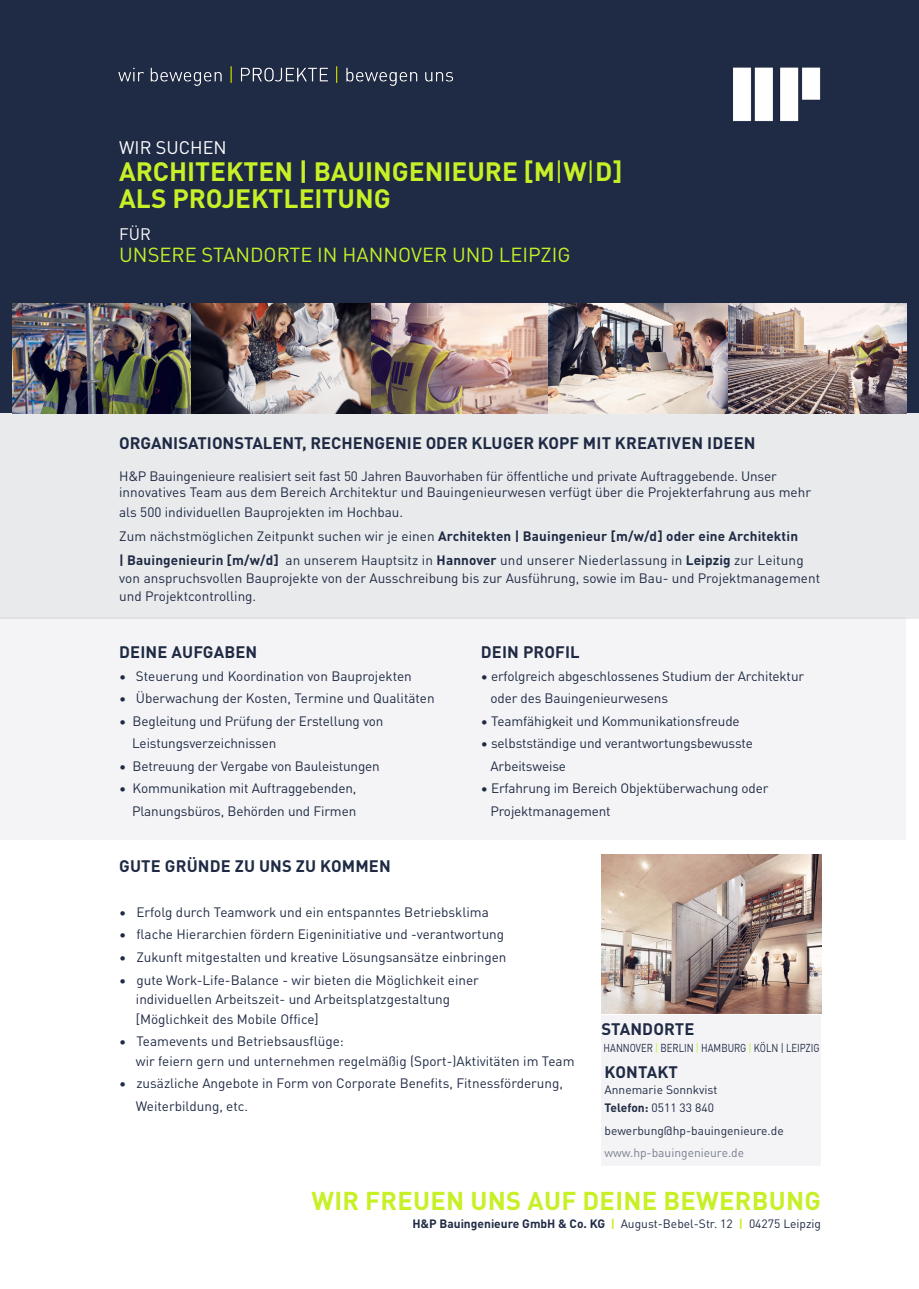
<style>
.page{position:relative;width:919px;height:1289px;background:#fff}
.page>*{position:absolute;margin:0;border:0;box-sizing:border-box;transform-origin:0 0}
.t1{font:700 26.25px "DINOT";color:#c7f027}
.t2{font:700 25.5px "DINOT";letter-spacing:.01em;color:#c7f027}
.t3{font:20.1px "DINOT";color:#c7f027}
.t4{font:18px "DINOT";color:#fff}
.t5{font:700 16.5px "DINOT";letter-spacing:.01em;color:#1f2a44}
.t6{font:16.5px "DINOT";color:#fff}
.t7{font:13.5px/19.5px "DINOT";color:#1f2a44}
.t8{font:12px "DINOT";color:#1f2a44}
.t9{font:12px "DINOT";color:#797f8f}
.t10{font:11.4px "DINOT";color:#1f2a44;scale:.83 1}
.s1{font-weight:400}
.s2{font-weight:700}
.s3{color:#c7f027}
.s4{font-weight:700;color:#c7f027}
</style>
<div class="page">
<div style="left:0;top:618px;width:906px;height:221px;background:#f4f4f6"></div>
<div style="left:601px;top:1015px;width:220px;height:150px;background:#f4f4f6"></div>
<div style="left:0;top:0;width:918px;height:412px;background:#1f2a44"></div>
<img style="left:601px;top:854px;width:220px;height:159px">
<div style="left:0;top:413px;width:918px;height:205px;background:#e9eaec"></div>
<img style="left:733px;top:67px;width:88px;height:55px">
<img style="left:13px;top:303px;width:893px;height:110px">
<img style="left:118px;top:66px;width:336px;height:20px">
<p class="t4" style="left:119px;top:134px;width:109px">WIR SUCHEN</p>
<p class="t1" style="left:119px;top:151px;width:504px">ARCHITEKTEN | BAUINGENIEURE [M<span class="s1">|</span>W<span class="s1">|</span>D]</p>
<p class="t1" style="left:119px;top:178px;width:273px">ALS PROJEKTLEITUNG</p>
<p class="t6" style="left:119px;top:221px;width:33px">FÜR</p>
<p class="t3" style="left:119px;top:239px;width:452px">UNSERE STANDORTE IN HANNOVER UND LEIPZIG</p>
<p class="t5" style="left:119px;top:430px;width:637px">ORGANISATIONSTALENT, RECHENGENIE ODER KLUGER KOPF MIT KREATIVEN IDEEN</p>
<p class="t7" style="left:119px;top:465px;width:659px">H&amp;P Bauingenieure realisiert seit fast 50 Jahren Bauvorhaben für öffentliche und private Auftraggebende. Unser</p>
<p class="t7" style="left:119px;top:481px;width:693px">innovatives Team aus dem Bereich Architektur und Bauingenieurwesen verfügt über die Projekterfahrung aus mehr als 500 individuellen Bauprojekten im Hochbau.</p>
<p class="t7" style="left:119px;top:523px;width:686px;line-height:24px">Zum nächstmöglichen Zeitpunkt suchen wir je einen <span class="s2">Architekten | Bauingenieur [m/w/d] oder eine Architektin | Bauingenieurin [m/w/d]</span> an unserem Hauptsitz in <span class="s2">Hannover</span> und unserer Niederlassung in <span class="s2">Leipzig</span> zur Leitung</p>
<p class="t7" style="left:119px;top:568px;width:702px;line-height:18px">von anspruchsvollen Bauprojekte von der Ausschreibung bis zur Ausführung, sowie im Bau- und Projektmanagement und Projektcontrolling.</p>
<p class="t5" style="left:119px;top:639px;width:140px">DEINE AUFGABEN</p>
<p class="t7" style="left:119px;top:665px;width:294px">• Steuerung und Koordination von Bauprojekten</p>
<p class="t7" style="left:119px;top:687px;width:317px">• Überwachung der Kosten, Termine und Qualitäten</p>
<p class="t7" style="left:119px;top:710px;width:266px">• Begleitung und Prüfung der Erstellung von</p>
<p class="t7" style="left:132px;top:732px;width:146px">Leistungsverzeichnissen</p>
<p class="t7" style="left:119px;top:755px;width:262px">• Betreuung der Vergabe von Bauleistungen</p>
<p class="t7" style="left:119px;top:777px;width:239px">• Kommunikation mit Auftraggebenden,</p>
<p class="t7" style="left:132px;top:800px;width:226px">Planungsbüros, Behörden und Firmen</p>
<p class="t5" style="left:119px;top:853px;width:273px">GUTE GRÜNDE ZU UNS ZU KOMMEN</p>
<p class="t7" style="left:119px;top:901px;width:371px">• Erfolg durch Teamwork und ein entspanntes Betriebsklima</p>
<p class="t7" style="left:119px;top:923px;width:386px">• flache Hierarchien fördern Eigeninitiative und -verantwortung</p>
<p class="t7" style="left:119px;top:946px;width:389px">• Zukunft mitgestalten und kreative Lösungsansätze einbringen</p>
<p class="t7" style="left:136px;top:968px;width:344px;text-indent:-17px">• gute Work-Life-Balance - wir bieten die Möglichkeit einer individuellen Arbeitszeit- und Arbeitsplatzgestaltung [Möglichkeit des Mobile Office]</p>
<p class="t7" style="left:136px;top:1030px;width:440px;text-indent:-17px">• Teamevents und Betriebsausflüge:<br>wir feiern gern und unternehmen regelmäßig (Sport-)Aktivitäten im Team</p>
<p class="t7" style="left:119px;top:1072px;width:445px">• zusäzliche Angebote in Form von Corporate Benefits, Fitnessförderung,</p>
<p class="t7" style="left:136px;top:1094px;width:114px">Weiterbildung, etc.</p>
<p class="t5" style="left:481px;top:639px;width:100px">DEIN PROFIL</p>
<p class="t7" style="left:480px;top:665px;width:325px">• erfolgreich abgeschlossenes Studium der Architektur</p>
<p class="t7" style="left:490px;top:687px;width:179px">oder des Bauingenieurwesens</p>
<p class="t7" style="left:480px;top:710px;width:260px">• Teamfähigkeit und Kommunikationsfreude</p>
<p class="t7" style="left:480px;top:732px;width:273px">• selbstständige und verantwortungsbewusste</p>
<p class="t7" style="left:490px;top:755px;width:77px">Arbeitsweise</p>
<p class="t7" style="left:480px;top:777px;width:289px">• Erfahrung im Bereich Objektüberwachung oder</p>
<p class="t7" style="left:490px;top:800px;width:122px">Projektmanagement</p>
<p class="t5" style="left:601px;top:1016px;width:94px">STANDORTE</p>
<p class="t10" style="left:603px;top:1038px;width:262px">HANNOVER <span class="s3">|</span> BERLIN <span class="s3">|</span> HAMBURG <span class="s3">|</span> KÖLN | LEIPZIG</p>
<p class="t5" style="left:604px;top:1058px;width:75px">KONTAKT</p>
<p class="t8" style="left:604px;top:1080px;width:114px">Annemarie Sonnkvist</p>
<p class="t8" style="left:604px;top:1098px;width:111px"><span class="s2">Telefon:</span> 0511 33 840</p>
<p class="t8" style="left:604px;top:1121px;width:181px">bewerbung@hp-bauingenieure.de</p>
<p class="t9" style="left:604px;top:1143px;width:141px">www.hp-bauingenieure.de</p>
<p class="t2" style="left:311px;top:1180px;width:511px">WIR FREUEN UNS AUF DEINE BEWERBUNG</p>
<p class="t8" style="left:412px;top:1214px;width:410px"><span class="s2">H&amp;P Bauingenieure GmbH &amp; Co. KG</span> <span class="s4">|</span> August-Bebel-Str. 12 <span class="s4">|</span> 04275 Leipzig</p>
</div>
